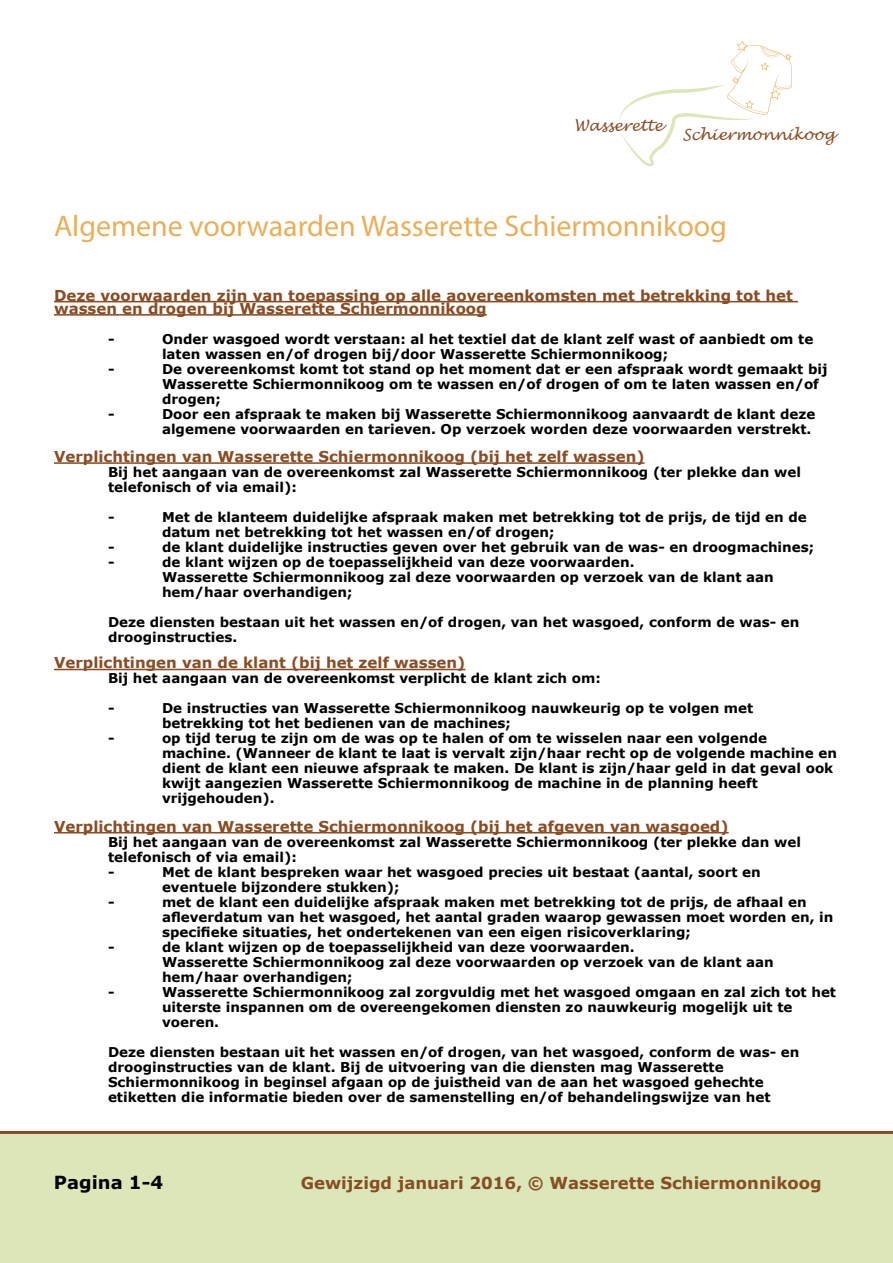
<style>
.page{position:relative;width:893px;height:1263px;background:#fff}
.page>*{position:absolute;margin:0;border:0;box-sizing:border-box;transform-origin:0 0}
.t1{font:30px "Myriad Pro";color:#e9af5a}
.t2{font:700 18px "Verdana";color:#000}
.t3{font:700 16.5px "Verdana";color:#894d24}
.t4{font:italic 15.3px "Lucida Handwriting";color:#894d24}
.t5{font:700 15px/13.2px "Verdana";color:#894d24}
.t6{font:700 13.5px/15px "Verdana";color:#000}
</style>
<div class="page">
<hr style="left:54px;top:301px;width:744px;height:1px;background:#894d24">
<hr style="left:54px;top:314px;width:433px;height:2px;background:#894d24">
<hr style="left:54px;top:462px;width:591px;height:2px;background:#894d24">
<hr style="left:54px;top:669px;width:411px;height:1px;background:#894d24">
<hr style="left:54px;top:832px;width:675px;height:1px;background:#894d24">
<div style="left:0;top:1132px;width:893px;height:131px;background:#dbe7b8"></div>
<hr style="left:0;top:1131px;width:893px;height:3px;background:#894d24">
<svg style="left:620px;top:41px;width:172px;height:125px"></svg>
<p class="t4" style="left:574px;top:117px;width:90px">Wasserette</p>
<p class="t4" style="left:682px;top:125px;width:154px">Schiermonnikoog</p>
<h1 class="t1" style="left:54px;top:208px;width:675px">Algemene voorwaarden Wasserette Schiermonnikoog</h1>
<p class="t5" style="left:54px;top:288px;width:740px">Deze voorwaarden zijn van toepassing op alle aovereenkomsten met betrekking tot het wassen en drogen bij Wasserette Schiermonnikoog</p>
<p class="t6" style="left:108px;top:331px;width:8px">-</p>
<p class="t6" style="left:162px;top:331px;width:653px">Onder wasgoed wordt verstaan: al het textiel dat de klant zelf wast of aanbiedt om te laten wassen en/of drogen bij/door Wasserette Schiermonnikoog;</p>
<p class="t6" style="left:108px;top:361px;width:8px">-</p>
<p class="t6" style="left:162px;top:361px;width:667px">De overeenkomst komt tot stand op het moment dat er een afspraak wordt gemaakt bij<br>Wasserette Schiermonnikoog om te wassen en/of drogen of om te laten wassen en/of drogen;</p>
<p class="t6" style="left:108px;top:406px;width:8px">-</p>
<p class="t6" style="left:162px;top:406px;width:655px">Door een afspraak te maken bij Wasserette Schiermonnikoog aanvaardt de klant deze algemene voorwaarden en tarieven. Op verzoek worden deze voorwaarden verstrekt.</p>
<p class="t5" style="left:54px;top:450px;width:592px">Verplichtingen van Wasserette Schiermonnikoog (bij het zelf wassen)</p>
<p class="t6" style="left:108px;top:464px;width:694px">Bij het aangaan van de overeenkomst zal Wasserette Schiermonnikoog (ter plekke dan wel telefonisch of via email):</p>
<p class="t6" style="left:108px;top:509px;width:8px">-</p>
<p class="t6" style="left:162px;top:509px;width:646px">Met de klanteem duidelijke afspraak maken met betrekking tot de prijs, de tijd en de datum net betrekking tot het wassen en/of drogen;</p>
<p class="t6" style="left:108px;top:539px;width:8px">-</p>
<p class="t6" style="left:162px;top:539px;width:654px">de klant duidelijke instructies geven over het gebruik van de was- en droogmachines;</p>
<p class="t6" style="left:108px;top:554px;width:8px">-</p>
<p class="t6" style="left:162px;top:554px;width:613px">de klant wijzen op de toepasselijkheid van deze voorwaarden.<br>Wasserette Schiermonnikoog zal deze voorwaarden op verzoek van de klant aan hem/haar overhandigen;</p>
<p class="t6" style="left:108px;top:614px;width:693px">Deze diensten bestaan uit het wassen en/of drogen, van het wasgoed, conform de was- en drooginstructies.</p>
<p class="t5" style="left:54px;top:656px;width:413px">Verplichtingen van de klant (bij het zelf wassen)</p>
<p class="t6" style="left:108px;top:671px;width:494px">Bij het aangaan van de overeenkomst verplicht de klant zich om:</p>
<p class="t6" style="left:108px;top:701px;width:8px">-</p>
<p class="t6" style="left:162px;top:701px;width:593px">De instructies van Wasserette Schiermonnikoog nauwkeurig op te volgen met betrekking tot het bedienen van de machines;</p>
<p class="t6" style="left:108px;top:731px;width:8px">-</p>
<p class="t6" style="left:162px;top:731px;width:677px">op tijd terug te zijn om de was op te halen of om te wisselen naar een volgende machine. (Wanneer de klant te laat is vervalt zijn/haar recht op de volgende machine en dient de klant een nieuwe afspraak te maken. De klant is zijn/haar geld in dat geval ook kwijt aangezien Wasserette Schiermonnikoog de machine in de planning heeft vrijgehouden).</p>
<p class="t5" style="left:54px;top:819px;width:676px">Verplichtingen van Wasserette Schiermonnikoog (bij het afgeven van wasgoed)</p>
<p class="t6" style="left:108px;top:834px;width:694px">Bij het aangaan van de overeenkomst zal Wasserette Schiermonnikoog (ter plekke dan wel telefonisch of via email):<br>-</p>
<p class="t6" style="left:162px;top:864px;width:600px">Met de klant bespreken waar het wasgoed precies uit bestaat (aantal, soort en eventuele bijzondere stukken);</p>
<p class="t6" style="left:108px;top:894px;width:8px">-</p>
<p class="t6" style="left:162px;top:894px;width:673px">met de klant een duidelijke afspraak maken met betrekking tot de prijs, de afhaal en afleverdatum van het wasgoed, het aantal graden waarop gewassen moet worden en, in specifieke situaties, het ondertekenen van een eigen risicoverklaring;</p>
<p class="t6" style="left:108px;top:939px;width:8px">-</p>
<p class="t6" style="left:162px;top:939px;width:613px">de klant wijzen op de toepasselijkheid van deze voorwaarden.<br>Wasserette Schiermonnikoog zal deze voorwaarden op verzoek van de klant aan hem/haar overhandigen;</p>
<p class="t6" style="left:108px;top:984px;width:8px">-</p>
<p class="t6" style="left:162px;top:984px;width:676px">Wasserette Schiermonnikoog zal zorgvuldig met het wasgoed omgaan en zal zich tot het uiterste inspannen om de overeengekomen diensten zo nauwkeurig mogelijk uit te voeren.</p>
<p class="t6" style="left:108px;top:1044px;width:693px">Deze diensten bestaan uit het wassen en/of drogen, van het wasgoed, conform de was- en drooginstructies van de klant. Bij de uitvoering van die diensten mag Wasserette Schiermonnikoog in beginsel afgaan op de juistheid van de aan het wasgoed gehechte etiketten die informatie bieden over de samenstelling en/of behandelingswijze van het</p>
<h2 class="t2" style="left:54px;top:1169px;width:111px">Pagina 1-4</h2>
<p class="t3" style="left:301px;top:1171px;width:522px">Gewijzigd januari 2016, © Wasserette Schiermonnikoog</p>
</div>
